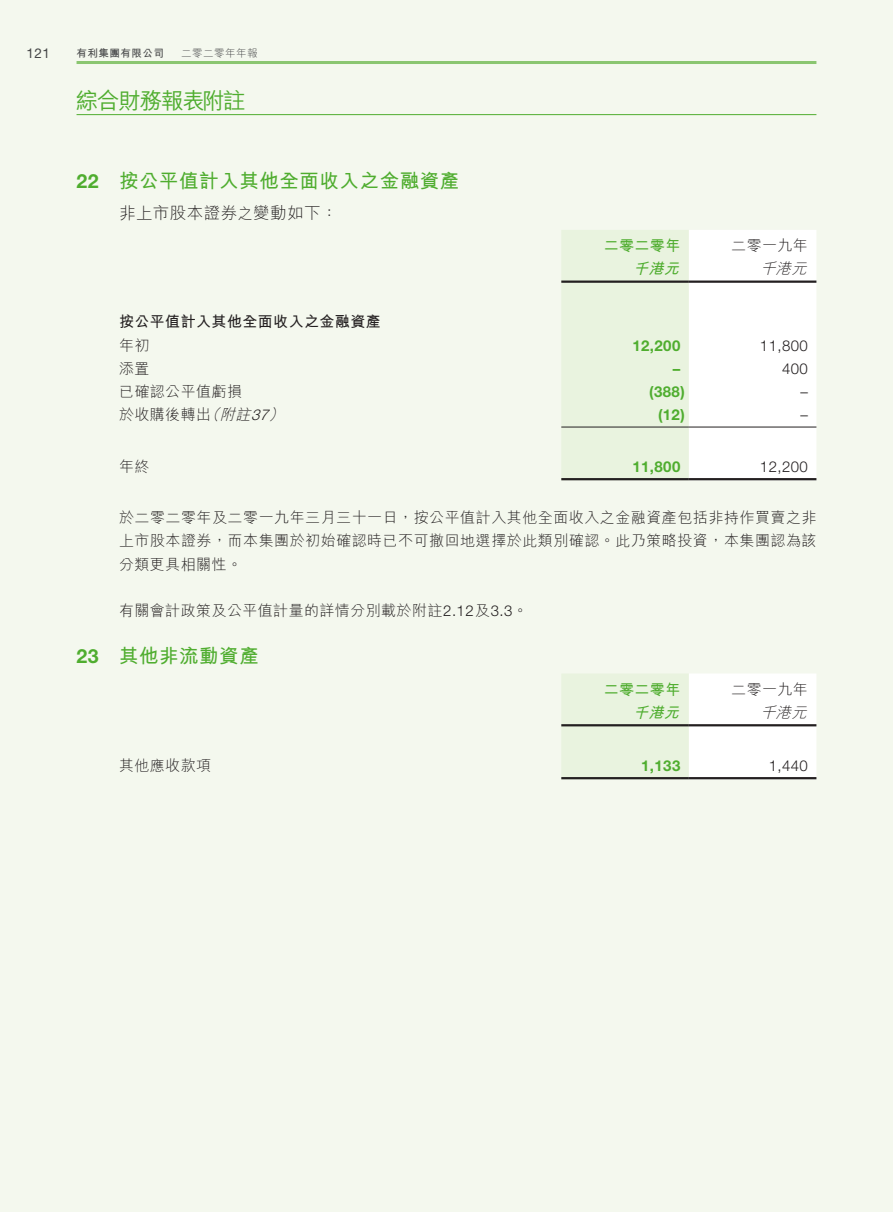
<style>
.page{position:relative;width:893px;height:1212px;background:#f4f8ee}
.page>*{position:absolute;margin:0;border:0;box-sizing:border-box;transform-origin:0 0}
.t1{font:500 22.5px "M Hei HK";letter-spacing:-.055em;color:#4fad2f}
.t2{font:700 19.5px "M Hei HK";letter-spacing:.03em;color:#4fad2f}
.t3{font:700 19.5px "Helvetica Neue LT Std";color:#4fad2f}
.t4{font:300 16.5px "M Hei HK";letter-spacing:.03em;color:#231f20}
.t5{font:300 15px/23.2px "M Hei HK";letter-spacing:.03em;color:#231f20;text-align:justify}
.t6{font:700 15px "Helvetica Neue LT Std";letter-spacing:.03em;color:#4fad2f}
.t7{font:300 15px "Helvetica Neue LT Std";letter-spacing:.03em;color:#231f20}
.t8{font:700 15px "M Hei HK";letter-spacing:.03em;color:#231f20}
.t9{font:700 15px "M Hei HK";letter-spacing:.03em;color:#4fad2f}
.t10{font:italic 300 15px "M Hei HK";color:#231f20}
.t11{font:italic 700 15px "M Hei HK";color:#4fad2f}
.t12{font:italic 300 15px "Helvetica Neue LT Std";color:#231f20}
.t13{font:13.5px "Helvetica Neue LT Std";color:#454647}
.t14{font:700 10.5px "M Hei HK";letter-spacing:.05em;color:#454647}
.t15{font:300 10.5px "M Hei HK";letter-spacing:.05em;color:#454647}
.s1{font-size:15px}
.s2{font-family:"Helvetica Neue LT Std"}
</style>
<div class="page">
<hr style="left:77px;top:61px;width:739px;height:3px;background:#8ac670">
<hr style="left:77px;top:114px;width:739px;height:1px;background:#4fad2f">
<svg style="left:561px;top:230px;width:255px;height:248px"></svg>
<hr style="left:561px;top:280px;width:128px;height:3px;background:#231f20">
<hr style="left:689px;top:280px;width:127px;height:3px;background:#231f20">
<hr style="left:561px;top:427px;width:128px;height:1px;background:#231f20">
<hr style="left:689px;top:427px;width:127px;height:1px;background:#231f20">
<hr style="left:561px;top:478px;width:128px;height:2px;background:#231f20">
<hr style="left:689px;top:478px;width:127px;height:2px;background:#231f20">
<svg style="left:561px;top:674px;width:255px;height:103px"></svg>
<hr style="left:561px;top:724px;width:128px;height:2px;background:#231f20">
<hr style="left:689px;top:724px;width:127px;height:2px;background:#231f20">
<hr style="left:561px;top:777px;width:128px;height:2px;background:#231f20">
<hr style="left:689px;top:777px;width:127px;height:2px;background:#231f20">
<p class="t13" style="left:27px;top:45px;width:25px">121</p>
<p class="t14" style="left:77px;top:46px;width:89px">有利集團有限公司</p>
<p class="t15" style="left:181px;top:48px;width:78px">二零二零年年報</p>
<h1 class="t1" style="left:76px;top:84px;width:172px">綜合財務報表附註</h1>
<h2 class="t3" style="left:77px;top:168px;width:24px">22</h2>
<h2 class="t3" style="left:77px;top:643px;width:24px">23</h2>
<h2 class="t2" style="left:119px;top:166px;width:342px">按公平值計入其他全面收入之金融資產</h2>
<p class="t4" style="left:119px;top:205px;width:220px">非上市股本證券<span class="s1">之</span>變動如下：</p>
<p class="t9" style="left:604px;top:235px;width:78px">二零二零年</p>
<p class="t5" style="left:731px;top:234px;width:78px">二零一九年</p>
<p class="t11" style="left:633px;top:258px;width:52px">千港元</p>
<p class="t10" style="left:761px;top:261px;width:51px">千港元</p>
<p class="t8" style="left:119px;top:311px;width:263px">按公平值計入其他全面收入之金融資產</p>
<p class="t5" style="left:119px;top:333px;width:32px">年初</p>
<p class="t6" style="left:632px;top:336px;width:49px">12,200</p>
<p class="t7" style="left:760px;top:336px;width:49px">11,800</p>
<p class="t5" style="left:119px;top:356px;width:32px">添置</p>
<p class="t6" style="left:673px;top:359px;width:9px">–</p>
<p class="t7" style="left:782px;top:359px;width:27px">400</p>
<p class="t5" style="left:119px;top:380px;width:124px">已確認公平值虧損</p>
<p class="t6" style="left:649px;top:382px;width:37px">)388(</p>
<p class="t7" style="left:800px;top:383px;width:9px">–</p>
<p class="t10" style="left:204px;top:407px;width:20px">（</p>
<p class="t10" style="left:269px;top:407px;width:20px">(</p>
<p class="t10" style="left:220px;top:407px;width:36px">附註</p>
<p class="t5" style="left:119px;top:403px;width:94px">於收購後轉出</p>
<p class="t12" style="left:251px;top:406px;width:23px">37</p>
<p class="t6" style="left:658px;top:406px;width:28px">)12(</p>
<p class="t7" style="left:800px;top:406px;width:9px">–</p>
<p class="t5" style="left:119px;top:455px;width:32px">年終</p>
<p class="t5" style="left:119px;top:506px;width:699px">於二零二零年及二零一九年三月三十一日，按公平值計入其他全面收入之金融資產包括非持作買賣之非上市股本證券，而本集團於初始確認時已不可撤回地選擇於此類別確認。此乃策略投資，本集團認為該分類更具相關性。</p>
<p class="t5" style="left:119px;top:599px;width:410px">有關會計政策及公平值計量的詳情分別載於附註<span class="s2">2.12</span>及<span class="s2">3.3</span>。</p>
<h2 class="t2" style="left:119px;top:641px;width:141px">其他非流動資產</h2>
<p class="t6" style="left:632px;top:457px;width:49px">11,800</p>
<p class="t7" style="left:760px;top:457px;width:49px">12,200</p>
<p class="t5" style="left:119px;top:754px;width:94px">其他應收款項</p>
<p class="t9" style="left:604px;top:678px;width:78px">二零二零年</p>
<p class="t5" style="left:731px;top:677px;width:78px">二零一九年</p>
<p class="t11" style="left:633px;top:702px;width:52px">千港元</p>
<p class="t10" style="left:761px;top:705px;width:51px">千港元</p>
<p class="t6" style="left:641px;top:756px;width:41px">1,133</p>
<p class="t7" style="left:769px;top:756px;width:41px">1,440</p>
</div>
